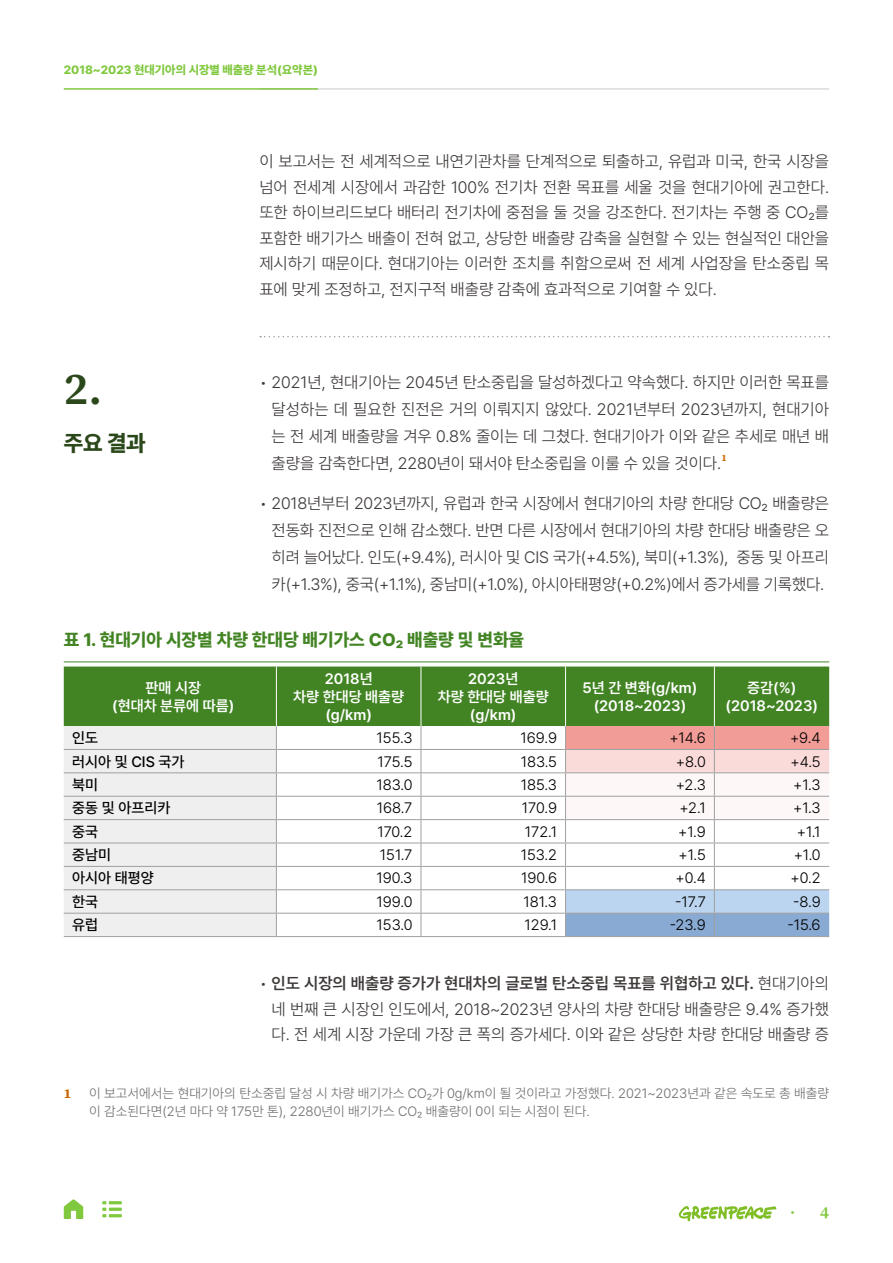
<style>
.page{position:relative;width:893px;height:1263px;background:#fff}
.page>*{position:absolute;margin:0;border:0;box-sizing:border-box;transform-origin:0 0}
.t1{font:600 45px "Source Serif 4";color:#2b481a}
.t2{font:800 22.5px "Pretendard";color:#2b481a}
.t3{font:800 18px "Pretendard";color:#428423}
.t4{font:300 16.5px/25.5px "Pretendard";color:#3e3a39;text-align:justify}
.t5{font:600 16.5px "Source Serif 4";color:#80c83e}
.t6{font:300 15px "Pretendard";color:#000}
.t7{font:600 15px/18px "Pretendard";color:#fff;text-align:center}
.t8{font:500 15px "Pretendard";color:#000}
.t9{font:300 13.5px/18px "Pretendard";color:#727171}
.t10{font:700 13.5px "Source Serif 4";color:#cc6700}
.t11{font:800 12px "Pretendard";color:#80c83e}
.t12{font:700 9.6px "Source Serif 4";color:#cc6700}
.s1{font-weight:600}
</style>
<div class="page">
<hr style="left:259px;top:89px;width:570px;height:1px;background:#c9caca">
<svg style="left:64px;top:1199px;width:19px;height:20px"></svg>
<svg style="left:102px;top:1201px;width:20px;height:16px"></svg>
<hr style="left:64px;top:88px;width:254px;height:2px;background:#80c83e">
<svg style="left:679px;top:1206px;width:97px;height:15px"></svg>
<svg style="left:260px;top:336px;width:569px;height:1px"></svg>
<hr style="left:64px;top:661px;width:765px;height:1px;background:#428423">
<div style="left:64px;top:666px;width:765px;height:60px;background:#428423"></div>
<svg style="left:277px;top:726px;width:288px;height:210px"></svg>
<hr style="left:276px;top:749px;width:145px;height:1px;background:#9fa0a0">
<hr style="left:421px;top:749px;width:145px;height:1px;background:#9fa0a0">
<hr style="left:276px;top:772px;width:145px;height:1px;background:#9fa0a0">
<hr style="left:421px;top:772px;width:145px;height:1px;background:#9fa0a0">
<hr style="left:276px;top:796px;width:145px;height:1px;background:#9fa0a0">
<hr style="left:421px;top:796px;width:145px;height:1px;background:#9fa0a0">
<hr style="left:276px;top:819px;width:145px;height:1px;background:#9fa0a0">
<hr style="left:421px;top:819px;width:145px;height:1px;background:#9fa0a0">
<hr style="left:276px;top:843px;width:145px;height:1px;background:#9fa0a0">
<hr style="left:421px;top:843px;width:145px;height:1px;background:#9fa0a0">
<hr style="left:276px;top:866px;width:145px;height:1px;background:#9fa0a0">
<hr style="left:421px;top:866px;width:145px;height:1px;background:#9fa0a0">
<hr style="left:276px;top:889px;width:145px;height:1px;background:#9fa0a0">
<hr style="left:421px;top:889px;width:145px;height:1px;background:#9fa0a0">
<hr style="left:276px;top:913px;width:145px;height:1px;background:#9fa0a0">
<svg style="left:64px;top:726px;width:213px;height:210px"></svg>
<hr style="left:421px;top:913px;width:145px;height:1px;background:#9fa0a0">
<svg style="left:421px;top:726px;width:1px;height:210px"></svg>
<svg style="left:565px;top:726px;width:264px;height:210px"></svg>
<hr style="left:64px;top:936px;width:212px;height:1px;background:#9fa0a0">
<hr style="left:276px;top:936px;width:145px;height:1px;background:#9fa0a0">
<hr style="left:421px;top:936px;width:145px;height:1px;background:#9fa0a0">
<hr style="left:566px;top:936px;width:148px;height:1px;background:#9fa0a0">
<hr style="left:714px;top:936px;width:115px;height:1px;background:#9fa0a0">
<hr style="left:276px;top:666px;width:1px;height:60px;background:#fff">
<hr style="left:421px;top:666px;width:1px;height:60px;background:#fff">
<hr style="left:565px;top:666px;width:1px;height:60px;background:#fff">
<hr style="left:714px;top:666px;width:1px;height:60px;background:#fff">
<p class="t11" style="left:64px;top:61px;width:256px">2018~2023 현대기아의 시장별 배출량 분석(요약본)</p>
<h1 class="t1" style="left:64px;top:359px;width:40px">2.</h1>
<h2 class="t2" style="left:64px;top:427px;width:83px">주요 결과</h2>
<p class="t4" style="left:259px;top:148px;width:571px">이 보고서는 전 세계적으로 내연기관차를 단계적으로 퇴출하고, 유럽과 미국, 한국 시장을 넘어 전세계 시장에서 과감한 100% 전기차 전환 목표를 세울 것을 현대기아에 권고한다. 또한 하이브리드보다 배터리 전기차에 중점을 둘 것을 강조한다. 전기차는 주행 중 CO₂를 포함한 배기가스 배출이 전혀 없고, 상당한 배출량 감축을 실현할 수 있는 현실적인 대안을 제시하기 때문이다. 현대기아는 이러한 조치를 취함으로써 전 세계 사업장을 탄소중립 목 표에 맞게 조정하고, 전지구적 배출량 감축에 효과적으로 기여할 수 있다.</p>
<p class="t4" style="left:272px;top:369px;width:559px;line-height:27px;text-indent:-12px">• 2021년, 현대기아는 2045년 탄소중립을 달성하겠다고 약속했다. 하지만 이러한 목표를 달성하는 데 필요한 진전은 거의 이뤄지지 않았다. 2021년부터 2023년까지, 현대기아 는 전 세계 배출량을 겨우 0.8% 줄이는 데 그쳤다. 현대기아가 이와 같은 추세로 매년 배 출량을 감축한다면, 2280년이 돼서야 탄소중립을 이룰 수 있을 것이다.</p>
<p class="t12" style="left:721px;top:451px;width:7px">1</p>
<p class="t4" style="left:272px;top:489px;width:559px;line-height:27px;text-indent:-12px">• 2018년부터 2023년까지, 유럽과 한국 시장에서 현대기아의 차량 한대당 CO₂ 배출량은 전동화 진전으로 인해 감소했다. 반면 다른 시장에서 현대기아의 차량 한대당 배출량은 오 히려 늘어났다. 인도(+9.4%), 러시아 및 CIS 국가(+4.5%), 북미(+1.3%), 중동 및 아프리 카(+1.3%), 중국(+1.1%), 중남미(+1.0%), 아시아태평양(+0.2%)에서 증가세를 기록했다.</p>
<p class="t3" style="left:64px;top:627px;width:462px">표 1. 현대기아 시장별 차량 한대당 배기가스 CO₂ 배출량 및 변화율</p>
<p class="t7" style="left:112px;top:678px;width:124px">판매 시장<br>(현대차 분류에 따름)</p>
<p class="t7" style="left:293px;top:669px;width:112px">2018년<br>차량 한대당 배출량 (g/km)</p>
<p class="t7" style="left:438px;top:669px;width:112px">2023년<br>차량 한대당 배출량 (g/km)</p>
<p class="t7" style="left:583px;top:678px;width:116px">5년 간 변화(g/km) (2018~2023)</p>
<p class="t7" style="left:725px;top:678px;width:94px">증감(%) (2018~2023)</p>
<p class="t8" style="left:72px;top:727px;width:27px">인도</p>
<p class="t6" style="left:377px;top:727px;width:37px">155.3</p>
<p class="t6" style="left:521px;top:727px;width:38px">169.9</p>
<p class="t6" style="left:669px;top:727px;width:38px">+14.6</p>
<p class="t6" style="left:790px;top:727px;width:32px">+9.4</p>
<p class="t8" style="left:72px;top:750px;width:114px">러시아 및 CIS 국가</p>
<p class="t6" style="left:377px;top:751px;width:36px">175.5</p>
<p class="t6" style="left:521px;top:751px;width:38px">183.5</p>
<p class="t6" style="left:676px;top:751px;width:31px">+8.0</p>
<p class="t6" style="left:791px;top:751px;width:32px">+4.5</p>
<p class="t8" style="left:72px;top:774px;width:27px">북미</p>
<p class="t6" style="left:376px;top:774px;width:38px">183.0</p>
<p class="t6" style="left:521px;top:774px;width:38px">185.3</p>
<p class="t6" style="left:676px;top:774px;width:31px">+2.3</p>
<p class="t6" style="left:793px;top:774px;width:29px">+1.3</p>
<p class="t8" style="left:72px;top:797px;width:100px">중동 및 아프리카</p>
<p class="t6" style="left:377px;top:798px;width:37px">168.7</p>
<p class="t6" style="left:522px;top:798px;width:37px">170.9</p>
<p class="t6" style="left:679px;top:798px;width:28px">+2.1</p>
<p class="t6" style="left:793px;top:798px;width:29px">+1.3</p>
<p class="t8" style="left:72px;top:821px;width:27px">중국</p>
<p class="t6" style="left:377px;top:821px;width:37px">170.2</p>
<p class="t6" style="left:525px;top:821px;width:34px">172.1</p>
<p class="t6" style="left:678px;top:821px;width:29px">+1.9</p>
<p class="t6" style="left:797px;top:821px;width:25px">+1.1</p>
<p class="t8" style="left:72px;top:844px;width:40px">중남미</p>
<p class="t6" style="left:380px;top:844px;width:34px">151.7</p>
<p class="t6" style="left:521px;top:844px;width:38px">153.2</p>
<p class="t6" style="left:679px;top:844px;width:29px">+1.5</p>
<p class="t6" style="left:794px;top:844px;width:28px">+1.0</p>
<p class="t8" style="left:72px;top:867px;width:83px">아시아 태평양</p>
<p class="t6" style="left:376px;top:868px;width:38px">190.3</p>
<p class="t6" style="left:521px;top:868px;width:37px">190.6</p>
<p class="t6" style="left:675px;top:868px;width:32px">+0.4</p>
<p class="t6" style="left:790px;top:868px;width:32px">+0.2</p>
<p class="t8" style="left:72px;top:891px;width:27px">한국</p>
<p class="t6" style="left:377px;top:891px;width:37px">199.0</p>
<p class="t6" style="left:524px;top:891px;width:35px">181.3</p>
<p class="t6" style="left:675px;top:891px;width:32px">-17.7</p>
<p class="t6" style="left:793px;top:891px;width:29px">-8.9</p>
<p class="t8" style="left:72px;top:914px;width:27px">유럽</p>
<p class="t6" style="left:377px;top:914px;width:37px">153.0</p>
<p class="t6" style="left:524px;top:914px;width:34px">129.1</p>
<p class="t6" style="left:670px;top:914px;width:38px">-23.9</p>
<p class="t6" style="left:787px;top:914px;width:35px">-15.6</p>
<p class="t4" style="left:272px;top:970px;width:559px;text-indent:-12px">• <span class="s1">인도 시장의 배출량 증가가 현대차의 글로벌 탄소중립 목표를 위협하고 있다.</span> 현대기아의 네 번째 큰 시장인 인도에서, 2018~2023년 양사의 차량 한대당 배출량은 9.4% 증가했 다. 전 세계 시장 가운데 가장 큰 폭의 증가세다. 이와 같은 상당한 차량 한대당 배출량 증</p>
<p class="t10" style="left:64px;top:1084px;width:9px">1</p>
<p class="t9" style="left:89px;top:1084px;width:741px">이 보고서에서는 현대기아의 탄소중립 달성 시 차량 배기가스 CO₂가 0g/km이 될 것이라고 가정했다. 2021~2023년과 같은 속도로 총 배출량 이 감소된다면(2년 마다 약 175만 톤), 2280년이 배기가스 CO₂ 배출량이 0이 되는 시점이 된다.</p>
<p class="t5" style="left:790px;top:1201px;width:41px">· 4</p>
</div>
